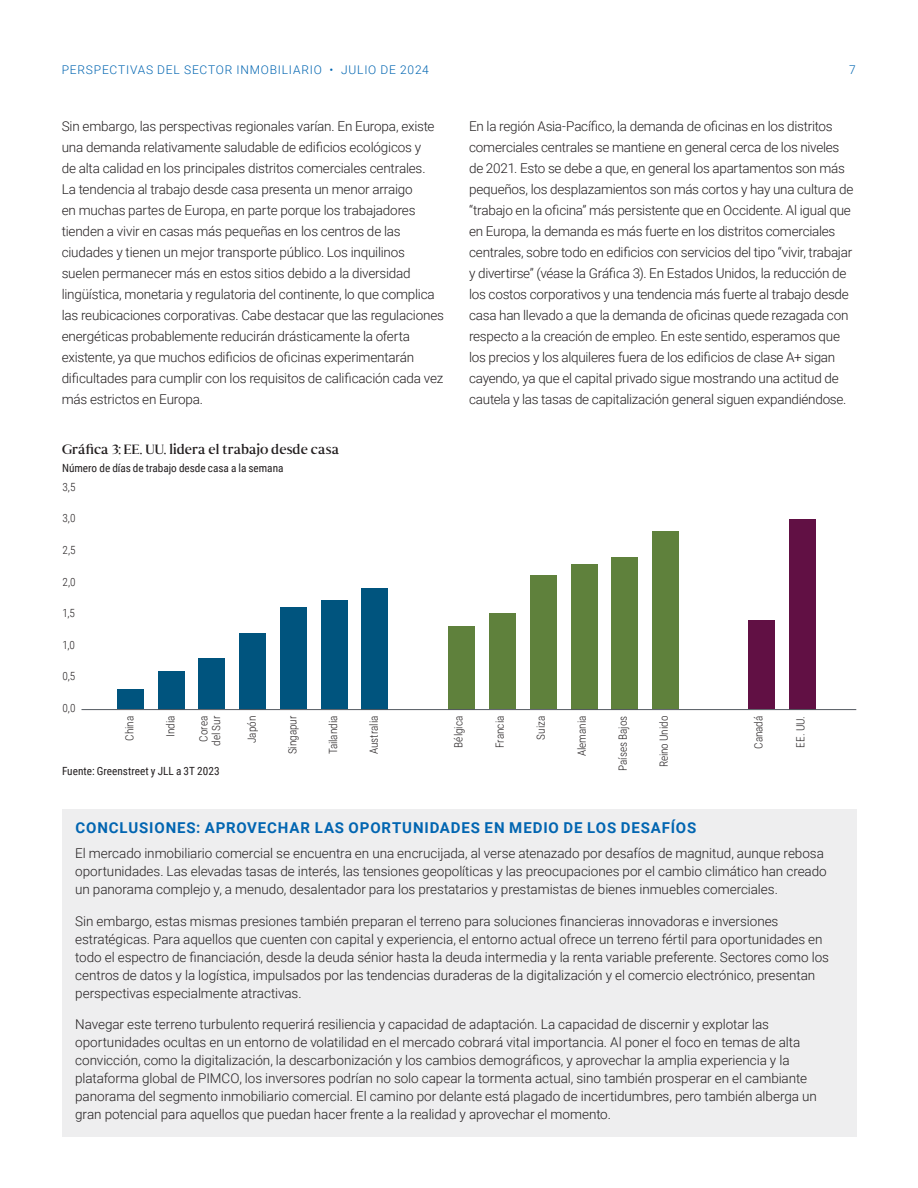
<style>
.page{position:relative;width:918px;height:1188px;background:#fff}
.page>*{position:absolute;margin:0;border:0;box-sizing:border-box;transform-origin:0 0}
.Subhead_Rob_B_10_14{font:700 15px "Roboto";letter-spacing:.055em;color:#0165b1}
.Body_Copy_Rob_L_9_14{font:300 13.5px/21px "Roboto";letter-spacing:-.01em;color:#231f20}
.Chart_Title_Sen_R_9_12{font:13.5px "Senhan";letter-spacing:.005em;color:#231f20}
.t1{font:300 12px "Roboto";letter-spacing:.065em;color:#0165b1}
.Axis_Label_RobC_L_7_5_8_5{font:300 11.25px/12.8px "Roboto Condensed";letter-spacing:-.005em;color:#231f20;text-align:center}
.Axis_Title_RobC_R_7_5_8_5{font:11.25px "Roboto Condensed";color:#231f20}
.Chart_Legend_RobC_R_7_5_8_5{font:11.25px "Roboto Condensed";letter-spacing:.005em;color:#231f20}
</style>
<div class="page">
<div style="left:62px;top:809px;width:794px;height:328px;background:#eeeeef"></div>
<div style="left:449px;top:626px;width:26px;height:83px;background:#5f813c"></div>
<div style="left:490px;top:613px;width:26px;height:96px;background:#5f813c"></div>
<div style="left:531px;top:575px;width:26px;height:134px;background:#5f813c"></div>
<div style="left:572px;top:564px;width:26px;height:145px;background:#5f813c"></div>
<div style="left:612px;top:557px;width:26px;height:152px;background:#5f813c"></div>
<div style="left:653px;top:532px;width:26px;height:177px;background:#5f813c"></div>
<div style="left:749px;top:620px;width:26px;height:89px;background:#611044"></div>
<div style="left:789px;top:519px;width:26px;height:190px;background:#611044"></div>
<div style="left:239px;top:633px;width:26px;height:76px;background:#00547e"></div>
<div style="left:280px;top:608px;width:26px;height:101px;background:#00547e"></div>
<div style="left:361px;top:588px;width:26px;height:121px;background:#00547e"></div>
<div style="left:321px;top:601px;width:26px;height:108px;background:#00547e"></div>
<div style="left:198px;top:658px;width:26px;height:51px;background:#00547e"></div>
<div style="left:158px;top:671px;width:26px;height:38px;background:#00547e"></div>
<div style="left:117px;top:690px;width:26px;height:19px;background:#00547e"></div>
<hr style="left:82px;top:709px;width:774px;height:1px;background:#52585f">
<p class="t1" style="left:62px;top:61px;width:369px">PERSPECTIVAS DEL SECTOR INMOBILIARIO • JULIO DE 2024</p>
<p class="t1" style="left:849px;top:61px;width:8px">7</p>
<p class="Body_Copy_Rob_L_9_14" style="left:62px;top:115px;width:384px">Sin embargo, las perspectivas regionales varían. En Europa, existe una demanda relativamente saludable de edificios ecológicos y<br>de alta calidad en los principales distritos comerciales centrales.<br>La tendencia al trabajo desde casa presenta un menor arraigo<br>en muchas partes de Europa, en parte porque los trabajadores tienden a vivir en casas más pequeñas en los centros de las ciudades y tienen un mejor transporte público. Los inquilinos suelen permanecer más en estos sitios debido a la diversidad lingüística, monetaria y regulatoria del continente, lo que complica las reubicaciones corporativas. Cabe destacar que las regulaciones energéticas probablemente reducirán drásticamente la oferta existente, ya que muchos edificios de oficinas experimentarán dificultades para cumplir con los requisitos de calificación cada vez más estrictos en Europa.</p>
<p class="Body_Copy_Rob_L_9_14" style="left:469px;top:115px;width:386px">En la región Asia-Pacífico, la demanda de oficinas en los distritos comerciales centrales se mantiene en general cerca de los niveles de 2021. Esto se debe a que, en general los apartamentos son más pequeños, los desplazamientos son más cortos y hay una cultura de “trabajo en la oficina” más persistente que en Occidente. Al igual que en Europa, la demanda es más fuerte en los distritos comerciales centrales, sobre todo en edificios con servicios del tipo “vivir, trabajar y divertirse” (véase la Gráfica 3). En Estados Unidos, la reducción de los costos corporativos y una tendencia más fuerte al trabajo desde casa han llevado a que la demanda de oficinas quede rezagada con respecto a la creación de empleo. En este sentido, esperamos que los precios y los alquileres fuera de los edificios de clase A+ sigan cayendo, ya que el capital privado sigue mostrando una actitud de cautela y las tasas de capitalización general siguen expandiéndose.</p>
<p class="Chart_Title_Sen_R_9_12" style="left:62px;top:441px;width:279px">Gráfica 3: EE. UU. lidera el trabajo desde casa</p>
<p class="Axis_Title_RobC_R_7_5_8_5" style="left:62px;top:460px;width:223px">Número de días de trabajo desde casa a la semana</p>
<p class="Axis_Label_RobC_L_7_5_8_5" style="left:62px;top:480px;width:15px">3,5</p>
<p class="Axis_Label_RobC_L_7_5_8_5" style="left:62px;top:512px;width:15px">3,0</p>
<p class="Axis_Label_RobC_L_7_5_8_5" style="left:62px;top:543px;width:15px">2,5</p>
<p class="Axis_Label_RobC_L_7_5_8_5" style="left:62px;top:575px;width:15px">2,0</p>
<p class="Axis_Label_RobC_L_7_5_8_5" style="left:62px;top:606px;width:14px">1,5</p>
<p class="Axis_Label_RobC_L_7_5_8_5" style="left:62px;top:638px;width:14px">1,0</p>
<p class="Axis_Label_RobC_L_7_5_8_5" style="left:62px;top:669px;width:14px">0,5</p>
<p class="Axis_Label_RobC_L_7_5_8_5" style="left:62px;top:701px;width:15px">0,0</p>
<p class="Axis_Label_RobC_L_7_5_8_5" style="left:123px;top:741px;width:26px;rotate:-90deg">China</p>
<p class="Axis_Label_RobC_L_7_5_8_5" style="left:164px;top:737px;width:23px;rotate:-90deg">India</p>
<p class="Axis_Label_RobC_L_7_5_8_5" style="left:197px;top:746px;width:31px;rotate:-90deg">Corea del Sur</p>
<p class="Axis_Label_RobC_L_7_5_8_5" style="left:245px;top:743px;width:29px;rotate:-90deg">Japón</p>
<p class="Axis_Label_RobC_L_7_5_8_5" style="left:286px;top:754px;width:40px;rotate:-90deg">Singapur</p>
<p class="Axis_Label_RobC_L_7_5_8_5" style="left:326px;top:754px;width:40px;rotate:-90deg">Tailandia</p>
<p class="Axis_Label_RobC_L_7_5_8_5" style="left:367px;top:754px;width:40px;rotate:-90deg">Australia</p>
<p class="Axis_Label_RobC_L_7_5_8_5" style="left:452px;top:748px;width:33px;rotate:-90deg">Bélgica</p>
<p class="Axis_Label_RobC_L_7_5_8_5" style="left:493px;top:748px;width:34px;rotate:-90deg">Francia</p>
<p class="Axis_Label_RobC_L_7_5_8_5" style="left:534px;top:740px;width:25px;rotate:-90deg">Suiza</p>
<p class="Axis_Label_RobC_L_7_5_8_5" style="left:575px;top:756px;width:42px;rotate:-90deg">Alemania</p>
<p class="Axis_Label_RobC_L_7_5_8_5" style="left:616px;top:771px;width:56px;rotate:-90deg">Países Bajos</p>
<p class="Axis_Label_RobC_L_7_5_8_5" style="left:657px;top:767px;width:53px;rotate:-90deg">Reino Unido</p>
<p class="Axis_Label_RobC_L_7_5_8_5" style="left:752px;top:749px;width:34px;rotate:-90deg">Canadá</p>
<p class="Axis_Label_RobC_L_7_5_8_5" style="left:794px;top:748px;width:33px;rotate:-90deg">EE. UU.</p>
<p class="Chart_Legend_RobC_R_7_5_8_5" style="left:62px;top:764px;width:159px">Fuente: Greenstreet y JLL a 3T 2023</p>
<p class="Subhead_Rob_B_10_14" style="left:75px;top:818px;width:622px">CONCLUSIONES: APROVECHAR LAS OPORTUNIDADES EN MEDIO DE LOS DESAFÍOS</p>
<p class="Body_Copy_Rob_L_9_14" style="left:75px;top:844px;width:753px;line-height:18px">El mercado inmobiliario comercial se encuentra en una encrucijada, al verse atenazado por desafíos de magnitud, aunque rebosa oportunidades. Las elevadas tasas de interés, las tensiones geopolíticas y las preocupaciones por el cambio climático han creado un panorama complejo y, a menudo, desalentador para los prestatarios y prestamistas de bienes inmuebles comerciales.</p>
<p class="Body_Copy_Rob_L_9_14" style="left:75px;top:911px;width:755px;line-height:18px">Sin embargo, estas mismas presiones también preparan el terreno para soluciones financieras innovadoras e inversiones estratégicas. Para aquellos que cuenten con capital y experiencia, el entorno actual ofrece un terreno fértil para oportunidades en todo el espectro de financiación, desde la deuda sénior hasta la deuda intermedia y la renta variable preferente. Sectores como los centros de datos y la logística, impulsados por las tendencias duraderas de la digitalización y el comercio electrónico, presentan perspectivas especialmente atractivas.</p>
<p class="Body_Copy_Rob_L_9_14" style="left:75px;top:1015px;width:743px;line-height:18px">Navegar este terreno turbulento requerirá resiliencia y capacidad de adaptación. La capacidad de discernir y explotar las oportunidades ocultas en un entorno de volatilidad en el mercado cobrará vital importancia. Al poner el foco en temas de alta convicción, como la digitalización, la descarbonización y los cambios demográficos, y aprovechar la amplia experiencia y la plataforma global de PIMCO, los inversores podrían no solo capear la tormenta actual, sino también prosperar en el cambiante panorama del segmento inmobiliario comercial. El camino por delante está plagado de incertidumbres, pero también alberga un gran potencial para aquellos que puedan hacer frente a la realidad y aprovechar el momento.</p>
</div>
